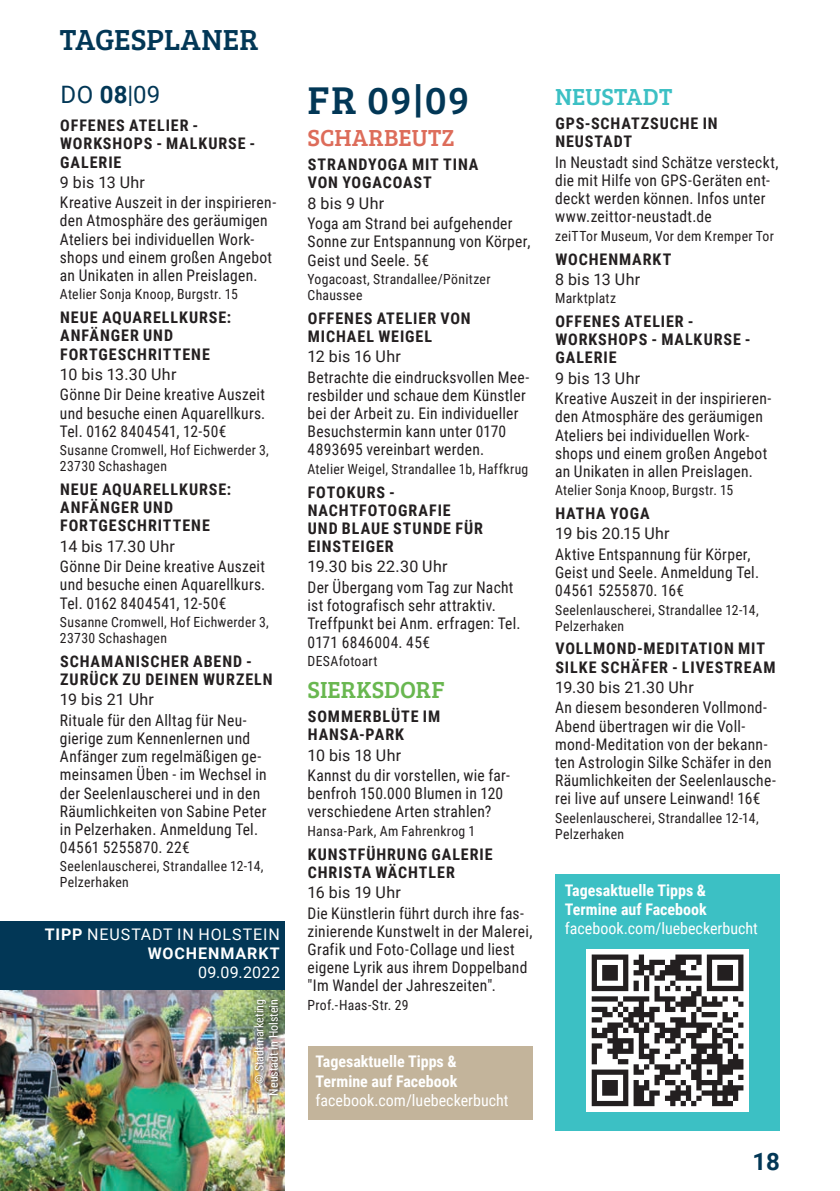
<style>
.page{position:relative;width:840px;height:1191px;background:#fff}
.page>*{position:absolute;margin:0;border:0;box-sizing:border-box;transform-origin:0 0}
.t1{font:40px "Bree Serif";color:#023756}
.t2{font:30px "Bree Serif";letter-spacing:.005em;color:#023756}
.t3{font:24px "Bree Serif";letter-spacing:.015em;color:#dd6c5a}
.t4{font:24px "Bree Serif";letter-spacing:.005em;color:#69b750}
.t5{font:24px "Bree Serif";letter-spacing:.005em;color:#3cc0c4}
.t6{font:24px "Roboto";color:#023756}
.t7{font:700 24px "Roboto";color:#023756}
.t8{font:16px/18.2px "Roboto Condensed";letter-spacing:.015em;color:#231f20}
.t9{font:700 16px/18.2px "Roboto Condensed";letter-spacing:.055em;color:#231f20}
.t10{font:16px "Roboto";letter-spacing:.015em;color:#231f20}
.t11{font:700 16px/19.2px "Roboto Condensed";color:#fff}
.t12{font:16px "Roboto Condensed";color:#fff}
.t13{font:16px/19.2px "Roboto";letter-spacing:.055em;color:#fff;text-align:right}
.t14{font:14px/16px "Roboto Condensed";letter-spacing:.02em;color:#231f20}
.t15{font:12px/14.4px "Roboto Condensed";color:#fff;text-align:right}
.s1{font-weight:700}
</style>
<div class="page">
<img style="left:0;top:989px;width:285px;height:202px">
<div style="left:307px;top:1046px;width:225px;height:74px;background:#c3b49b"></div>
<div style="left:0;top:921px;width:285px;height:68px;background:#023756"></div>
<div style="left:252px;top:998px;width:29px;height:99px;background:#231f20;opacity:.75"></div>
<div style="left:555px;top:874px;width:224px;height:257px;background:#3cc0c4"></div>
<div style="left:586px;top:949px;width:162px;height:162px;background:#fff"></div>
<svg style="left:591px;top:954px;width:152px;height:152px"></svg>
<h2 class="t2" style="left:60px;top:18px;width:200px">TAGESPLANER</h2>
<h3 class="t6" style="left:60px;top:78px;width:101px">DO <span class="s1">08</span>|09</h3>
<p class="t9" style="left:60px;top:116px;width:197px">OFFENES ATELIER -<br>WORKSHOPS - MALKURSE -<br>GALERIE</p>
<p class="t10" style="left:60px;top:171px;width:86px">9 bis 13 Uhr</p>
<p class="t8" style="left:60px;top:193px;width:218px">Kreative Auszeit in der inspirieren&shy;den Atmosphäre des geräumigen Ateliers bei individuellen Work&shy;shops und einem großen Angebot an Unikaten in allen Preislagen.</p>
<p class="t14" style="left:60px;top:286px;width:179px">Atelier Sonja Knoop, Burgstr. 15</p>
<p class="t9" style="left:60px;top:308px;width:172px">NEUE AQUARELLKURSE:<br>ANFÄNGER UND<br>FORTGESCHRITTENE</p>
<p class="t10" style="left:60px;top:363px;width:118px">10 bis 13.30 Uhr</p>
<p class="t8" style="left:60px;top:385px;width:207px;text-align:justify">Gönne Dir Deine kreative Auszeit und besuche einen Aquarellkurs.<br>Tel. 0162 8404541, 12-50€</p>
<p class="t14" style="left:60px;top:441px;width:210px">Susanne Cromwell, Hof Eichwerder 3,<br>23730 Schashagen</p>
<p class="t9" style="left:60px;top:479px;width:172px">NEUE AQUARELLKURSE:<br>ANFÄNGER UND<br>FORTGESCHRITTENE</p>
<p class="t10" style="left:60px;top:535px;width:116px">14 bis 17.30 Uhr</p>
<p class="t8" style="left:60px;top:557px;width:207px;text-align:justify">Gönne Dir Deine kreative Auszeit und besuche einen Aquarellkurs.<br>Tel. 0162 8404541, 12-50€</p>
<p class="t14" style="left:60px;top:613px;width:210px">Susanne Cromwell, Hof Eichwerder 3,<br>23730 Schashagen</p>
<p class="t9" style="left:60px;top:651px;width:214px">SCHAMANISCHER ABEND -<br>ZURÜCK ZU DEINEN WURZELN</p>
<p class="t10" style="left:60px;top:688px;width:95px">19 bis 21 Uhr</p>
<p class="t8" style="left:60px;top:710px;width:208px">Rituale für den Alltag für Neu&shy;gierige zum Kennenlernen und<br>Anfänger zum regelmäßigen ge&shy;meinsamen Üben - im Wechsel in der Seelenlauscherei und in den<br>Räumlichkeiten von Sabine Peter in Pelzerhaken. Anmeldung Tel.<br>04561 5255870. 22€</p>
<p class="t14" style="left:60px;top:858px;width:205px">Seelenlauscherei, Strandallee 12-14,<br>Pelzerhaken</p>
<p class="t13" style="left:45px;top:924px;width:236px"><span class="s1">TIPP</span> NEUSTADT IN HOLSTEIN<br><span class="s1">WOCHENMARKT</span></p>
<p class="t13" style="left:198px;top:962px;width:83px">09.09.2022</p>
<p class="t15" style="left:251px;top:1095px;width:98px;rotate:-90deg">© Stadtmarketing<br>Neustadt in Holstein</p>
<h1 class="t1" style="left:307px;top:71px;width:163px">FR 09|09</h1>
<h3 class="t3" style="left:307px;top:120px;width:148px">SCHARBEUTZ</h3>
<p class="t9" style="left:307px;top:155px;width:172px">STRANDYOGA MIT TINA<br>VON YOGACOAST</p>
<p class="t10" style="left:307px;top:192px;width:78px">8 bis 9 Uhr</p>
<p class="t8" style="left:307px;top:214px;width:224px">Yoga am Strand bei aufgehender<br>Sonne zur Entspannung von Körper,<br>Geist und Seele. 5€</p>
<p class="t14" style="left:307px;top:270px;width:184px">Yogacoast, Strandallee/Pönitzer<br>Chaussee</p>
<p class="t9" style="left:307px;top:308px;width:164px">OFFENES ATELIER VON<br>MICHAEL WEIGEL</p>
<p class="t10" style="left:307px;top:345px;width:95px">12 bis 16 Uhr</p>
<p class="t8" style="left:307px;top:367px;width:223px">Betrachte die eindrucksvollen Mee&shy;resbilder und schaue dem Künstler bei der Arbeit zu. Ein individueller Besuchstermin kann unter 0170<br>4893695 vereinbart werden.</p>
<p class="t14" style="left:307px;top:460px;width:222px">Atelier Weigel, Strandallee 1b, Haffkrug</p>
<p class="t9" style="left:307px;top:482px;width:176px">FOTOKURS -<br>NACHTFOTOGRAFIE<br>UND BLAUE STUNDE FÜR<br>EINSTEIGER</p>
<p class="t10" style="left:307px;top:555px;width:141px">19.30 bis 22.30 Uhr</p>
<p class="t8" style="left:307px;top:577px;width:214px">Der Übergang vom Tag zur Nacht ist fotografisch sehr attraktiv.<br>Treffpunkt bei Anm. erfragen: Tel.<br>0171 6846004. 45€</p>
<p class="t14" style="left:307px;top:652px;width:71px">DESAfotoart</p>
<h3 class="t4" style="left:307px;top:672px;width:138px">SIERKSDORF</h3>
<p class="t9" style="left:307px;top:706px;width:134px">SOMMERBLÜTE IM<br>HANSA-PARK</p>
<p class="t10" style="left:307px;top:743px;width:95px">10 bis 18 Uhr</p>
<p class="t8" style="left:307px;top:765px;width:204px">Kannst du dir vorstellen, wie far&shy;benfroh 150.000 Blumen in 120 verschiedene Arten strahlen?</p>
<p class="t14" style="left:307px;top:822px;width:169px">Hansa-Park, Am Fahrenkrog 1</p>
<p class="t9" style="left:307px;top:844px;width:186px">KUNSTFÜHRUNG GALERIE<br>CHRISTA WÄCHTLER</p>
<p class="t10" style="left:307px;top:881px;width:95px">16 bis 19 Uhr</p>
<p class="t8" style="left:307px;top:903px;width:226px">Die Künstlerin führt durch ihre fas&shy;zinierende Kunstwelt in der Malerei, Grafik und Foto-Collage und liest eigene Lyrik aus ihrem Doppelband "Im Wandel der Jahreszeiten".</p>
<p class="t14" style="left:307px;top:996px;width:103px">Prof.-Haas-Str. 29</p>
<p class="t11" style="left:315px;top:1051px;width:143px">Tagesaktuelle Tipps &amp;<br>Termine auf Facebook</p>
<p class="t12" style="left:315px;top:1089px;width:194px">facebook.com/luebeckerbucht</p>
<h3 class="t5" style="left:555px;top:79px;width:119px">NEUSTADT</h3>
<p class="t9" style="left:555px;top:114px;width:164px">GPS-SCHATZSUCHE IN<br>NEUSTADT</p>
<p class="t8" style="left:555px;top:152px;width:224px">In Neustadt sind Schätze versteckt, die mit Hilfe von GPS-Geräten ent&shy;deckt werden können. Infos unter www.zeittor-neustadt.de</p>
<p class="t14" style="left:555px;top:227px;width:220px">zeiTTor Museum, Vor dem Kremper Tor</p>
<p class="t9" style="left:555px;top:249px;width:118px">WOCHENMARKT</p>
<p class="t10" style="left:555px;top:268px;width:86px">8 bis 13 Uhr</p>
<p class="t14" style="left:555px;top:290px;width:62px">Marktplatz</p>
<p class="t9" style="left:555px;top:312px;width:197px">OFFENES ATELIER -<br>WORKSHOPS - MALKURSE -<br>GALERIE</p>
<p class="t10" style="left:555px;top:367px;width:86px">9 bis 13 Uhr</p>
<p class="t8" style="left:555px;top:389px;width:218px">Kreative Auszeit in der inspirieren&shy;den Atmosphäre des geräumigen Ateliers bei individuellen Work&shy;shops und einem großen Angebot an Unikaten in allen Preislagen.</p>
<p class="t14" style="left:555px;top:482px;width:179px">Atelier Sonja Knoop, Burgstr. 15</p>
<p class="t9" style="left:555px;top:504px;width:96px">HATHA YOGA</p>
<p class="t10" style="left:555px;top:522px;width:116px">19 bis 20.15 Uhr</p>
<p class="t8" style="left:555px;top:544px;width:205px">Aktive Entspannung für Körper,<br>Geist und Seele. Anmeldung Tel.<br>04561 5255870. 16€</p>
<p class="t14" style="left:555px;top:601px;width:205px">Seelenlauscherei, Strandallee 12-14,<br>Pelzerhaken</p>
<p class="t9" style="left:555px;top:639px;width:221px">VOLLMOND-MEDITATION MIT<br>SILKE SCHÄFER - LIVESTREAM</p>
<p class="t10" style="left:555px;top:676px;width:140px">19.30 bis 21.30 Uhr</p>
<p class="t8" style="left:555px;top:698px;width:222px">An diesem besonderen Vollmond-Abend übertragen wir die Voll&shy;mond-Meditation von der bekann&shy;ten Astrologin Silke Schäfer in den Räumlichkeiten der Seelenlausche&shy;rei live auf unsere Leinwand! 16€</p>
<p class="t14" style="left:555px;top:809px;width:205px">Seelenlauscherei, Strandallee 12-14,<br>Pelzerhaken</p>
<p class="t11" style="left:564px;top:879px;width:143px">Tagesaktuelle Tipps &amp;<br>Termine auf Facebook</p>
<p class="t12" style="left:564px;top:917px;width:194px">facebook.com/luebeckerbucht</p>
<h3 class="t7" style="left:752px;top:1144px;width:29px">18</h3>
</div>
